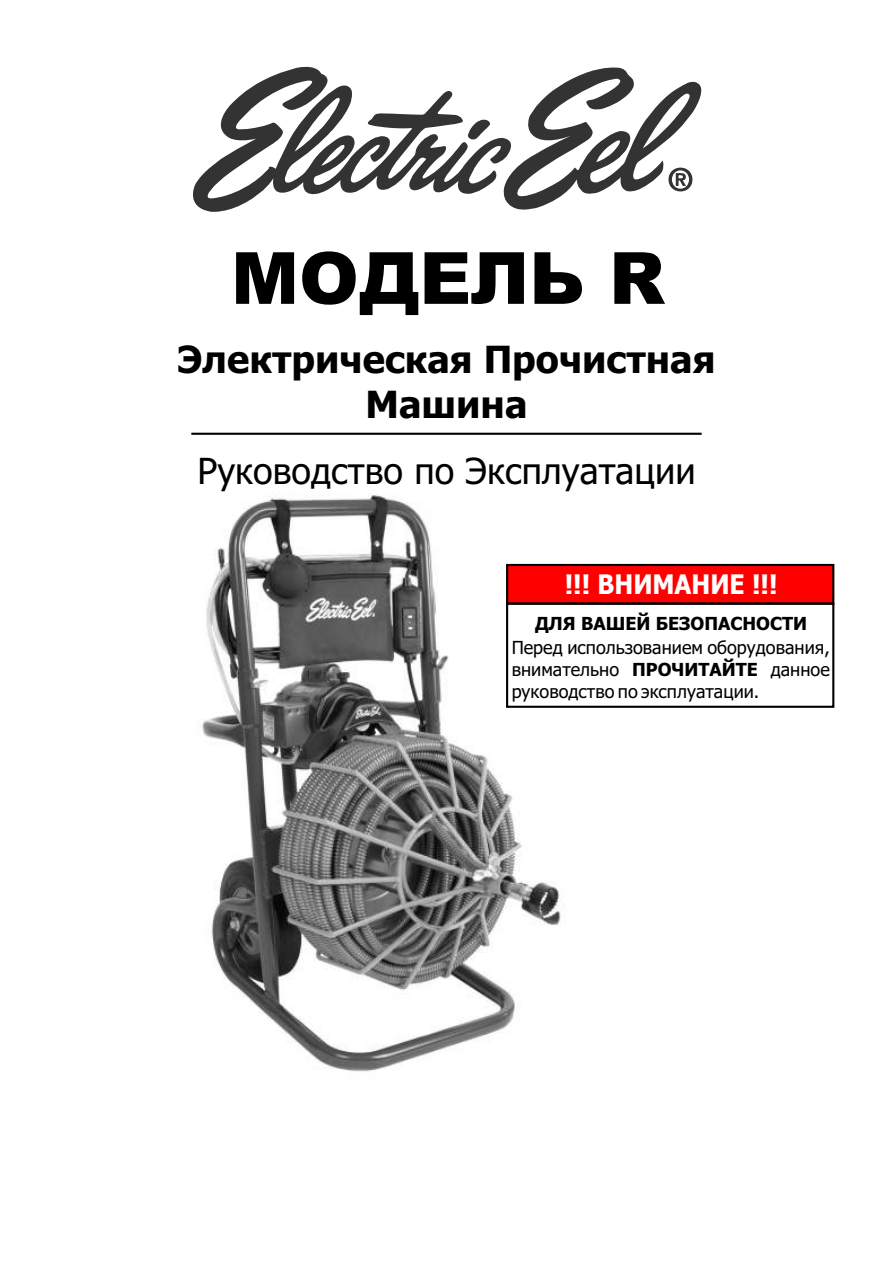
<style>
.page{position:relative;width:893px;height:1263px;background:#fff}
.page>*{position:absolute;margin:0;border:0;box-sizing:border-box;transform-origin:0 0}
.t1{font:900 72px "Arial";color:#000}
.t2{font:700 37.5px/45.3px "Tahoma";color:#000;text-align:center}
.t3{font:36px "Tahoma";color:#000}
.t4{font:700 27px "Tahoma";color:#fff;scale:.92 1}
.t5{font:18px/21.8px "Tahoma";color:#000;text-align:justify}
.t6{font:700 18px "Tahoma";color:#000}
.s1{font-weight:700}
</style>
<div class="page">
<img style="left:202px;top:493px;width:359px;height:579px">
<svg style="left:192px;top:66px;width:310px;height:146px"></svg>
<svg style="left:468px;top:118px;width:23px;height:22px"></svg>
<svg style="left:502px;top:67px;width:200px;height:143px"></svg>
<hr style="left:191px;top:433px;width:511px;height:2px;background:#000">
<svg style="left:505px;top:563px;width:330px;height:43px;background:#ef0e0e"></svg>
<div style="left:506px;top:602px;width:328px;height:106px;border:2px solid #000"></div>
<h1 class="t1" style="left:231px;top:252px;width:435px">МОДЕЛЬ R</h1>
<h2 class="t2" style="left:178px;top:340px;width:539px">Электрическая Прочистная<br>Машина</h2>
<h3 class="t3" style="left:197px;top:456px;width:500px">Руководство по Эксплуатации</h3>
<h3 class="t4" style="left:565px;top:573px;width:233px">!!! ВНИМАНИЕ !!!</h3>
<p class="t6" style="left:535px;top:616px;width:273px">ДЛЯ ВАШЕЙ БЕЗОПАСНОСТИ</p>
<p class="t5" style="left:512px;top:638px;width:320px">Перед использованием оборудования, внимательно <span class="s1">ПРОЧИТАЙТЕ</span> данное руководство по эксплуатации.</p>
</div>
